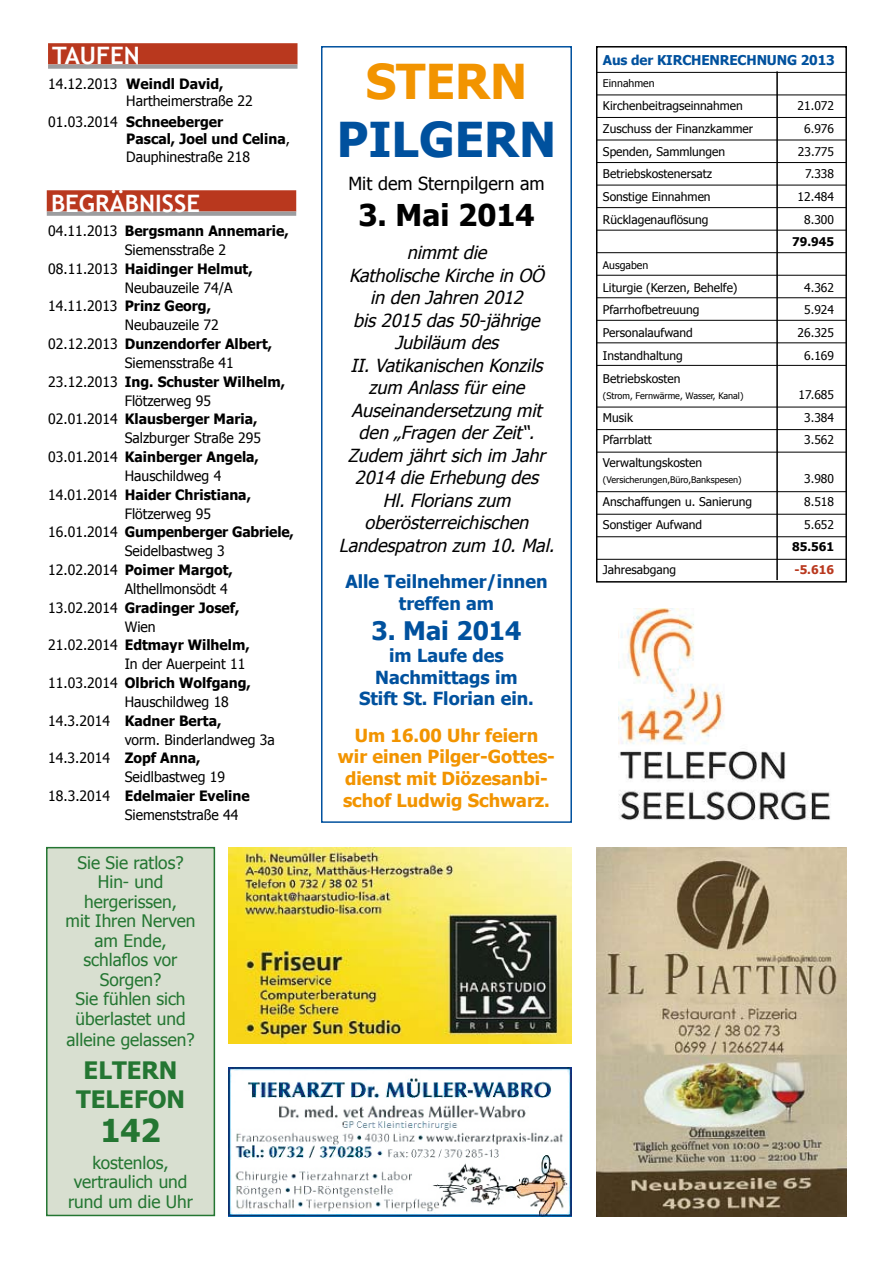
<style>
.page{position:relative;width:893px;height:1263px;background:#fff}
.page>*{position:absolute;margin:0;border:0;box-sizing:border-box;transform-origin:0 0}
.t1{font:700 48px "Tahoma";color:#00519e}
.t2{font:700 48px "Tahoma";color:#f29400}
.t3{font:700 31.5px "Tahoma";color:#247632}
.t4{font:700 30px "Tahoma";color:#000}
.t5{font:700 25.5px "Tahoma";color:#00519e}
.t6{font:700 24px "Trebuchet MS";color:#fff}
.t7{font:700 24px/28.8px "Tahoma";color:#247632;text-align:center}
.t8{font:italic 18px/22.5px "Tahoma";color:#000;text-align:center}
.t9{font:700 18px/21.6px "Tahoma";color:#f29400;text-align:center}
.t10{font:700 18px/21.6px "Tahoma";color:#00519e;text-align:center}
.t11{font:18px "Tahoma";color:#000}
.t12{font:17.25px/19.5px "Tahoma";color:#247632;text-align:center}
.t13{font:700 14.25px/17.4px "Tahoma";color:#000}
.t14{font:14.25px/17.4px "Tahoma";color:#000}
.t15{font:700 13.5px "Tahoma";letter-spacing:-.01em;color:#00519e}
.t16{font:12px "Tahoma";color:#000}
.t17{font:700 12px "Tahoma";color:#000}
.t18{font:700 12px "Tahoma";color:#b9381e}
.t19{font:10.5px "Tahoma";color:#000}
.t20{font:9px "Tahoma";color:#000}
.s1{font-weight:700}
.s2{font-weight:400}
</style>
<div class="page">
<div style="left:48px;top:43px;width:249px;height:21px;background:#b9381e"></div>
<div style="left:48px;top:64px;width:249px;height:5px;background:#9c9d9f"></div>
<div style="left:47px;top:190px;width:249px;height:22px;background:#b9381e"></div>
<svg style="left:47px;top:212px;width:249px;height:4px"></svg>
<img style="left:229px;top:848px;width:342px;height:195px">
<img style="left:229px;top:1067px;width:342px;height:149px">
<img style="left:597px;top:848px;width:249px;height:368px">
<img style="left:619px;top:608px;width:211px;height:212px">
<div style="left:321px;top:46px;width:251px;height:777px;border:2px solid #00519e"></div>
<div style="left:596px;top:46px;width:251px;height:537px;border:2px solid #000"></div>
<hr style="left:597px;top:72px;width:249px;height:1px;background:#000">
<hr style="left:597px;top:95px;width:249px;height:1px;background:#000">
<hr style="left:597px;top:117px;width:249px;height:1px;background:#000">
<hr style="left:597px;top:140px;width:249px;height:1px;background:#000">
<hr style="left:597px;top:162px;width:249px;height:1px;background:#000">
<hr style="left:597px;top:185px;width:249px;height:1px;background:#000">
<hr style="left:597px;top:207px;width:249px;height:1px;background:#000">
<hr style="left:597px;top:230px;width:249px;height:1px;background:#000">
<hr style="left:597px;top:252px;width:249px;height:1px;background:#000">
<hr style="left:597px;top:275px;width:249px;height:1px;background:#000">
<hr style="left:597px;top:297px;width:249px;height:1px;background:#000">
<hr style="left:597px;top:320px;width:249px;height:1px;background:#000">
<hr style="left:597px;top:343px;width:249px;height:1px;background:#000">
<hr style="left:597px;top:365px;width:249px;height:1px;background:#000">
<hr style="left:597px;top:407px;width:249px;height:1px;background:#000">
<hr style="left:597px;top:429px;width:249px;height:1px;background:#000">
<hr style="left:597px;top:452px;width:249px;height:1px;background:#000">
<hr style="left:597px;top:491px;width:249px;height:1px;background:#000">
<hr style="left:597px;top:514px;width:249px;height:1px;background:#000">
<hr style="left:597px;top:536px;width:249px;height:1px;background:#000">
<hr style="left:597px;top:559px;width:249px;height:1px;background:#000">
<hr style="left:776px;top:71px;width:2px;height:509px;background:#000">
<div style="left:47px;top:848px;width:167px;height:367px;background:#d8dfd0"></div>
<div style="left:46px;top:847px;width:169px;height:369px;border:2px solid #247632"></div>
<h3 class="t6" style="left:52px;top:41px;width:89px">TAUFEN</h3>
<p class="t14" style="left:126px;top:74px;width:128px;text-indent:-78px">14.12.2013 <span class="s1">Weindl David,<br></span>Hartheimerstraße 22</p>
<p class="t13" style="left:126px;top:113px;width:165px;text-indent:-78px"><span class="s2">01.03.2014</span> Schneeberger<br>Pascal, Joel und Celina<span class="s2">,<br>Dauphinestraße 218</span></p>
<h3 class="t6" style="left:51px;top:188px;width:151px">BEGRÄBNISSE</h3>
<p class="t13" style="left:48px;top:222px;width:242px"><span class="s2">04.11.2013</span> Bergsmann Annemarie,</p>
<p class="t14" style="left:125px;top:240px;width:103px">Siemensstraße 2</p>
<p class="t13" style="left:48px;top:259px;width:206px"><span class="s2">08.11.2013</span> Haidinger Helmut,</p>
<p class="t14" style="left:125px;top:278px;width:109px">Neubauzeile 74/A</p>
<p class="t13" style="left:48px;top:297px;width:164px"><span class="s2">14.11.2013</span> Prinz Georg,</p>
<p class="t14" style="left:125px;top:316px;width:96px">Neubauzeile 72</p>
<p class="t13" style="left:48px;top:335px;width:225px"><span class="s2">02.12.2013</span> Dunzendorfer Albert,</p>
<p class="t14" style="left:125px;top:353px;width:111px">Siemensstraße 41</p>
<p class="t13" style="left:48px;top:372px;width:238px"><span class="s2">23.12.2013</span> Ing. Schuster Wilhelm,</p>
<p class="t14" style="left:125px;top:391px;width:88px">Flötzerweg 95</p>
<p class="t13" style="left:48px;top:410px;width:211px"><span class="s2">02.01.2014</span> Klausberger Maria,</p>
<p class="t14" style="left:125px;top:429px;width:138px">Salzburger Straße 295</p>
<p class="t13" style="left:48px;top:448px;width:212px"><span class="s2">03.01.2014</span> Kainberger Angela,</p>
<p class="t14" style="left:125px;top:466px;width:98px">Hauschildweg 4</p>
<p class="t13" style="left:48px;top:485px;width:204px"><span class="s2">14.01.2014</span> Haider Christiana,</p>
<p class="t14" style="left:125px;top:504px;width:88px">Flötzerweg 95</p>
<p class="t13" style="left:48px;top:523px;width:247px"><span class="s2">16.01.2014</span> Gumpenberger Gabriele,</p>
<p class="t14" style="left:125px;top:542px;width:101px">Seidelbastweg 3</p>
<p class="t13" style="left:48px;top:561px;width:186px"><span class="s2">12.02.2014</span> Poimer Margot,</p>
<p class="t14" style="left:125px;top:579px;width:105px">Althellmonsödt 4</p>
<p class="t13" style="left:48px;top:598px;width:193px"><span class="s2">13.02.2014</span> Gradinger Josef,</p>
<p class="t14" style="left:125px;top:617px;width:32px">Wien</p>
<p class="t13" style="left:48px;top:636px;width:203px"><span class="s2">21.02.2014</span> Edtmayr Wilhelm,</p>
<p class="t14" style="left:125px;top:655px;width:122px">In der Auerpeint 11</p>
<p class="t13" style="left:48px;top:674px;width:204px"><span class="s2">11.03.2014</span> Olbrich Wolfgang,</p>
<p class="t14" style="left:125px;top:692px;width:106px">Hauschildweg 18</p>
<p class="t13" style="left:48px;top:711px;width:175px"><span class="s2">14.3.2014</span> Kadner Berta,</p>
<p class="t14" style="left:125px;top:730px;width:151px">vorm. Binderlandweg 3a</p>
<p class="t14" style="left:48px;top:749px;width:154px">14.3.2014 <span class="s1">Zopf Anna,</span></p>
<p class="t14" style="left:125px;top:768px;width:102px">Seidlbastweg 19</p>
<p class="t13" style="left:48px;top:787px;width:203px"><span class="s2">18.3.2014</span> Edelmaier Eveline</p>
<p class="t14" style="left:125px;top:805px;width:115px">Siemenststraße 44</p>
<p class="t12" style="left:66px;top:852px;width:131px">Sie Sie ratlos?<br>Hin- und hergerissen,<br>mit Ihren Nerven am Ende, schlaflos vor<br>Sorgen?<br>Sie fühlen sich überlastet und</p>
<p class="t12" style="left:67px;top:1030px;width:129px">alleine gelassen?</p>
<h3 class="t7" style="left:76px;top:1055px;width:110px">ELTERN<br>TELEFON</h3>
<h2 class="t3" style="left:100px;top:1110px;width:62px">142</h2>
<p class="t12" style="left:68px;top:1152px;width:127px">kostenlos, vertraulich und rund um die Uhr</p>
<h1 class="t2" style="left:366px;top:51px;width:163px">STERN</h1>
<h1 class="t1" style="left:337px;top:108px;width:221px">PILGERN</h1>
<p class="t11" style="left:348px;top:172px;width:198px">Mit dem Sternpilgern am</p>
<h3 class="t4" style="left:358px;top:196px;width:178px">3. Mai 2014</h3>
<p class="t8" style="left:339px;top:241px;width:222px">nimmtdie<br>Katholische Kirche in OÖ in den Jahren 2012 bis2015 das50-jährige<br>Jubiläum des<br>II.Vatikanischen Konzils zum Anlassfüreine<br>Auseinandersetzung mit den „Fragen derZeit“.<br>Zudem jährtsich im Jahr<br>2014 die Erhebung des<br>Hl.Florianszum oberösterreichischen<br>Landespatron zum 10.Mal.</p>
<p class="t10" style="left:345px;top:570px;width:204px">Alle Teilnehmer/innen treffen am</p>
<h3 class="t5" style="left:372px;top:615px;width:151px">3. Mai 2014</h3>
<p class="t10" style="left:359px;top:644px;width:176px">im Laufe des<br>Nachmittags im<br>Stift St. Florian ein.</p>
<p class="t9" style="left:338px;top:724px;width:219px">Um 16.00 Uhr feiern wir einen Pilger-Gottes&shy;dienst mit Diözesanbi&shy;schof Ludwig Schwarz.</p>
<p class="t15" style="left:603px;top:51px;width:233px">Aus der KIRCHENRECHNUNG 2013</p>
<p class="t19" style="left:603px;top:77px;width:53px">Einnahmen</p>
<p class="t16" style="left:603px;top:98px;width:141px">Kirchenbeitragseinnahmen</p>
<p class="t16" style="left:798px;top:98px;width:38px">21.072</p>
<p class="t16" style="left:603px;top:121px;width:152px">Zuschuss der Finanzkammer</p>
<p class="t16" style="left:804px;top:121px;width:31px">6.976</p>
<p class="t16" style="left:603px;top:144px;width:124px">Spenden, Sammlungen</p>
<p class="t16" style="left:798px;top:144px;width:38px">23.775</p>
<p class="t16" style="left:603px;top:166px;width:111px">Betriebskostenersatz</p>
<p class="t16" style="left:805px;top:166px;width:30px">7.338</p>
<p class="t16" style="left:603px;top:189px;width:109px">Sonstige Einnahmen</p>
<p class="t16" style="left:798px;top:189px;width:38px">12.484</p>
<p class="t16" style="left:603px;top:212px;width:107px">Rücklagenauflösung</p>
<p class="t16" style="left:804px;top:212px;width:31px">8.300</p>
<p class="t17" style="left:792px;top:234px;width:43px">79.945</p>
<p class="t19" style="left:603px;top:259px;width:47px">Ausgaben</p>
<p class="t16" style="left:603px;top:280px;width:136px">Liturgie (Kerzen, Behelfe)</p>
<p class="t16" style="left:804px;top:280px;width:31px">4.362</p>
<p class="t16" style="left:603px;top:302px;width:98px">Pfarrhofbetreuung</p>
<p class="t16" style="left:804px;top:302px;width:31px">5.924</p>
<p class="t16" style="left:603px;top:325px;width:91px">Personalaufwand</p>
<p class="t16" style="left:798px;top:325px;width:38px">26.325</p>
<p class="t16" style="left:603px;top:348px;width:81px">Instandhaltung</p>
<p class="t16" style="left:804px;top:348px;width:31px">6.169</p>
<p class="t16" style="left:603px;top:370px;width:79px">Betriebskosten</p>
<p class="t20" style="left:603px;top:390px;width:142px">(Strom, Fernwärme, Wasser, Kanal)</p>
<p class="t16" style="left:798px;top:387px;width:37px">17.685</p>
<p class="t16" style="left:603px;top:410px;width:32px">Musik</p>
<p class="t16" style="left:804px;top:410px;width:31px">3.384</p>
<p class="t16" style="left:603px;top:432px;width:50px">Pfarrblatt</p>
<p class="t16" style="left:804px;top:432px;width:31px">3.562</p>
<p class="t16" style="left:603px;top:455px;width:101px">Verwaltungskosten</p>
<p class="t20" style="left:603px;top:474px;width:140px">(Versicherungen,Büro,Bankspesen)</p>
<p class="t16" style="left:804px;top:471px;width:31px">3.980</p>
<p class="t16" style="left:603px;top:494px;width:151px">Anschaffungen u. Sanierung</p>
<p class="t16" style="left:804px;top:494px;width:31px">8.518</p>
<p class="t16" style="left:603px;top:517px;width:101px">Sonstiger Aufwand</p>
<p class="t16" style="left:804px;top:517px;width:31px">5.652</p>
<p class="t17" style="left:792px;top:539px;width:43px">85.561</p>
<p class="t16" style="left:603px;top:562px;width:75px">Jahresabgang</p>
<p class="t18" style="left:794px;top:562px;width:41px">-5.616</p>
</div>
